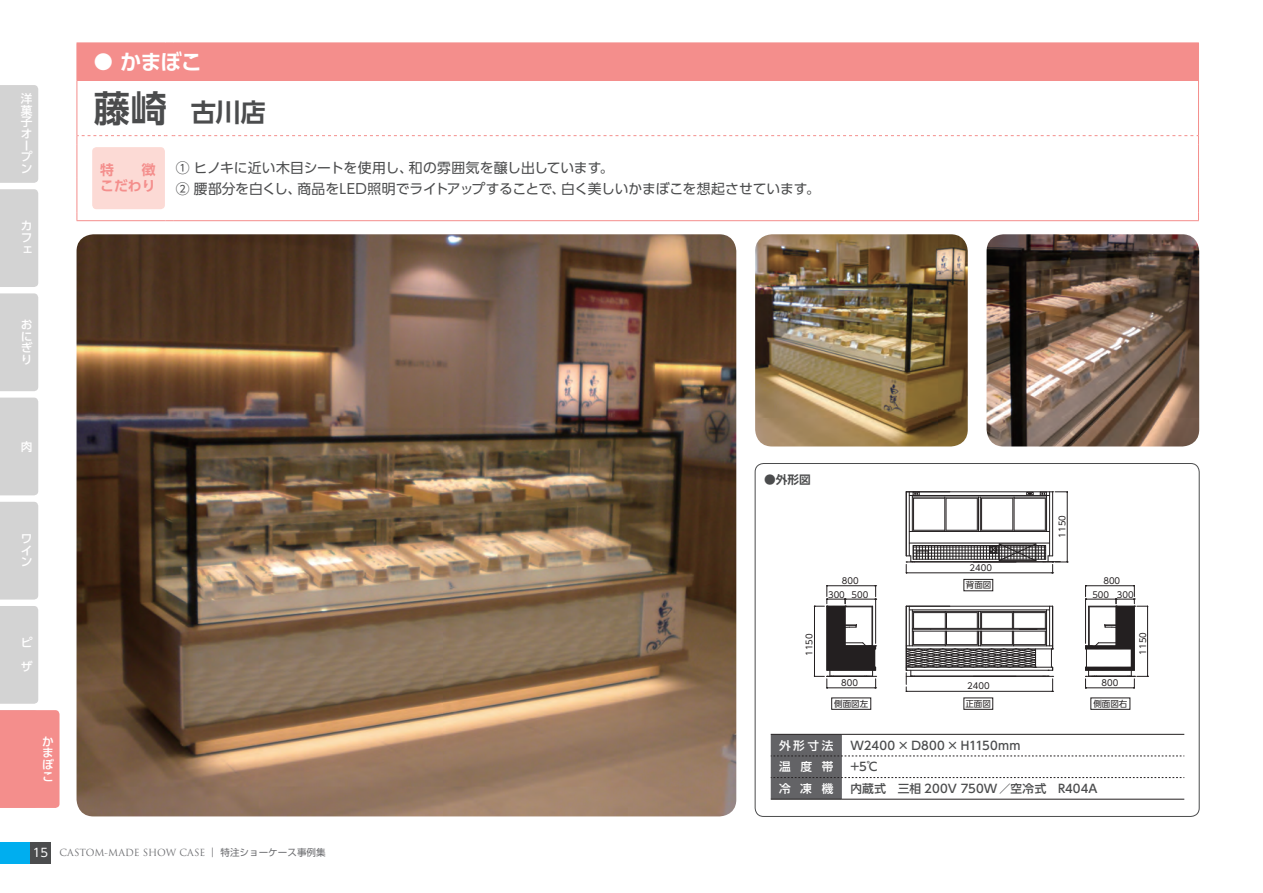
<style>
.page{position:relative;width:1263px;height:893px;background:#fff}
.page>*{position:absolute;margin:0;border:0;box-sizing:border-box;transform-origin:0 0}
.t1{font:700 25.35px "UD Shin Go Pro De";color:#4b4c4d}
.t2{font:700 21.3px "UD Shin Go Pro De";color:#fff}
.t3{font:13.8px/20.2px "UD Shin Go Pro";letter-spacing:-.01em;color:#4b4c4d}
.t4{font:700 13.8px/15.9px "UD Shin Go Pro De";color:#f48e8c}
.t5{font:500 11.7px "UD Shin Go Pro";letter-spacing:.01em;color:#4b4c4d}
.t6{font:500 11.7px/11.7px "UD Shin Go Pro";letter-spacing:.8em;color:#fff;text-align:justify}
.t7{font:700 11.7px "UD Shin Go Pro De";color:#4b4c4d}
.t8{font:9.6px "Trajan Pro";color:#6c6d70}
.t9{font:8.55px "UD Shin Go Pro";color:#231f20}
.s1{font-size:19.2px}
.s2{font-size:36.15px}
.s3{font-family:"UD Shin Go Pro";font-size:11.7px;color:#fff}
.s4{font-family:"UD Shin Go Pro"}
</style>
<div class="page">
<hr style="left:906px;top:670px;width:147px;height:1px;background:#231f20">
<hr style="left:906px;top:667px;width:147px;height:1px;background:#231f20">
<hr style="left:911px;top:676px;width:137px;height:1px;background:#231f20">
<hr style="left:906px;top:646px;width:147px;height:1px;background:#231f20">
<hr style="left:906px;top:649px;width:147px;height:1px;background:#231f20">
<hr style="left:906px;top:606px;width:147px;height:1px;background:#231f20">
<hr style="left:909px;top:610px;width:140px;height:1px;background:#231f20">
<hr style="left:931px;top:629px;width:115px;height:1px;background:#231f20">
<hr style="left:912px;top:628px;width:134px;height:1px;background:#231f20">
<hr style="left:1013px;top:644px;width:32px;height:1px;background:#231f20">
<hr style="left:909px;top:606px;width:1px;height:40px;background:#231f20">
<hr style="left:906px;top:606px;width:1px;height:64px;background:#231f20">
<hr style="left:1049px;top:606px;width:1px;height:40px;background:#231f20">
<hr style="left:1052px;top:606px;width:1px;height:43px;background:#231f20">
<hr style="left:1046px;top:610px;width:1px;height:36px;background:#231f20">
<hr style="left:912px;top:631px;width:134px;height:1px;background:#231f20">
<hr style="left:912px;top:611px;width:134px;height:1px;background:#231f20">
<hr style="left:1013px;top:612px;width:32px;height:1px;background:#231f20">
<hr style="left:909px;top:531px;width:140px;height:1px;background:#231f20">
<hr style="left:909px;top:543px;width:140px;height:1px;background:#231f20">
<hr style="left:906px;top:492px;width:147px;height:1px;background:#231f20">
<hr style="left:909px;top:495px;width:140px;height:1px;background:#231f20">
<hr style="left:1014px;top:530px;width:31px;height:1px;background:#231f20">
<hr style="left:981px;top:530px;width:32px;height:1px;background:#231f20">
<hr style="left:946px;top:530px;width:31px;height:1px;background:#231f20">
<hr style="left:913px;top:530px;width:32px;height:1px;background:#231f20">
<hr style="left:909px;top:492px;width:1px;height:64px;background:#231f20">
<hr style="left:906px;top:492px;width:1px;height:64px;background:#231f20">
<hr style="left:912px;top:495px;width:1px;height:36px;background:#231f20">
<hr style="left:1052px;top:492px;width:1px;height:64px;background:#231f20">
<hr style="left:1049px;top:492px;width:1px;height:64px;background:#231f20">
<hr style="left:1046px;top:495px;width:1px;height:36px;background:#231f20">
<hr style="left:981px;top:498px;width:1px;height:32px;background:#231f20">
<hr style="left:977px;top:498px;width:1px;height:32px;background:#231f20">
<hr style="left:913px;top:498px;width:1px;height:32px;background:#231f20">
<hr style="left:980px;top:497px;width:1px;height:34px;background:#231f20">
<hr style="left:978px;top:497px;width:1px;height:34px;background:#231f20">
<hr style="left:912px;top:497px;width:134px;height:1px;background:#231f20">
<hr style="left:1014px;top:498px;width:31px;height:1px;background:#231f20">
<hr style="left:981px;top:498px;width:32px;height:1px;background:#231f20">
<hr style="left:946px;top:498px;width:31px;height:1px;background:#231f20">
<hr style="left:913px;top:498px;width:32px;height:1px;background:#231f20">
<hr style="left:1045px;top:498px;width:1px;height:32px;background:#231f20">
<hr style="left:1014px;top:497px;width:1px;height:34px;background:#231f20">
<hr style="left:1012px;top:498px;width:1px;height:32px;background:#231f20">
<hr style="left:1067px;top:492px;width:1px;height:69px;background:#231f20">
<svg style="left:1053px;top:492px;width:14px;height:1px"></svg>
<svg style="left:1040px;top:492px;width:7px;height:3px"></svg>
<svg style="left:913px;top:492px;width:7px;height:3px"></svg>
<svg style="left:1027px;top:492px;width:6px;height:3px"></svg>
<hr style="left:907px;top:691px;width:145px;height:1px;background:#231f20">
<svg style="left:1043px;top:613px;width:11px;height:79px"></svg>
<hr style="left:944px;top:497px;width:1px;height:34px;background:#231f20">
<hr style="left:946px;top:498px;width:1px;height:32px;background:#231f20">
<svg style="left:906px;top:544px;width:162px;height:30px"></svg>
<svg style="left:906px;top:611px;width:131px;height:81px"></svg>
<svg style="left:814px;top:585px;width:63px;height:104px"></svg>
<svg style="left:1085px;top:585px;width:63px;height:104px"></svg>
<div style="left:964px;top:579px;width:29px;height:12px;border:1px solid #231f20"></div>
<div style="left:0;top:85px;width:38px;height:98px;background:#d3d3d3"></div>
<div style="left:0;top:398px;width:38px;height:97px;background:#d3d3d3"></div>
<div style="left:0;top:189px;width:38px;height:98px;background:#d3d3d3"></div>
<div style="left:0;top:502px;width:38px;height:98px;background:#d3d3d3"></div>
<div style="left:0;top:606px;width:38px;height:98px;background:#d3d3d3"></div>
<div style="left:0;top:293px;width:38px;height:98px;background:#d3d3d3"></div>
<div style="left:30px;top:842px;width:21px;height:21px;background:#4b4c4d"></div>
<div style="left:0;top:842px;width:30px;height:21px;background:#00aeef"></div>
<div style="left:77px;top:43px;width:1121px;height:37px;background:#f48e8c"></div>
<hr style="left:1198px;top:43px;width:1px;height:37px;background:#f48e8c">
<hr style="left:77px;top:80px;width:1px;height:56px;background:#f48e8c">
<hr style="left:1198px;top:80px;width:1px;height:56px;background:#f48e8c">
<svg style="left:77px;top:135px;width:1122px;height:9px"></svg>
<hr style="left:77px;top:144px;width:1px;height:33px;background:#f48e8c">
<hr style="left:77px;top:177px;width:1px;height:35px;background:#f48e8c">
<hr style="left:1198px;top:144px;width:1px;height:33px;background:#f48e8c">
<hr style="left:1198px;top:177px;width:1px;height:35px;background:#f48e8c">
<hr style="left:77px;top:220px;width:88px;height:1px;background:#f48e8c">
<hr style="left:174px;top:220px;width:1025px;height:1px;background:#f48e8c">
<div style="left:92px;top:147px;width:73px;height:62px;background:#fcdad5;border-radius:4px"></div>
<img style="left:77px;top:234px;width:659px;height:582px">
<img style="left:986px;top:234px;width:213px;height:212px">
<img style="left:755px;top:234px;width:213px;height:212px">
<hr style="left:771px;top:799px;width:71px;height:1px;background:#231f20">
<hr style="left:842px;top:799px;width:342px;height:1px;background:#231f20">
<svg style="left:771px;top:734px;width:413px;height:65px"></svg>
<div style="left:0;top:710px;width:60px;height:98px;background:#f48e8c"></div>
<p class="t6" style="left:21px;top:92px;width:13px;text-align:left">洋菓子オープン</p>
<p class="t6" style="left:21px;top:220px;width:12px">カフェ</p>
<p class="t6" style="left:21px;top:318px;width:13px">おにぎり</p>
<p class="t6" style="left:21px;top:440px;width:12px">肉</p>
<p class="t6" style="left:21px;top:532px;width:12px">ワイン</p>
<p class="t6" style="left:21px;top:631px;width:13px;line-height:23.4px">ピザ</p>
<p class="t6" style="left:42px;top:735px;width:13px">かまぼこ</p>
<h2 class="t2" style="left:94px;top:44px;width:110px"><span class="s1">●</span> かまぼこ</h2>
<h1 class="t1" style="left:94px;top:91px;width:173px"><span class="s2">藤崎</span> 古川店</h1>
<p class="t4" style="left:100px;top:162px;width:57px">特　　徴こだわり</p>
<p class="t3" style="left:176px;top:158px;width:645px">① ヒノキに近い木目シートを使用し、和の雰囲気を醸し出しています。<br>② 腰部分を白くし、商品をLED照明でライトアップすることで、白く美しいかまぼこを想起させています。</p>
<p class="t7" style="left:764px;top:470px;width:48px">●外形図</p>
<p class="t9" style="left:802px;top:656px;width:24px;rotate:-90deg">1150</p>
<p class="t9" style="left:1055px;top:538px;width:24px;rotate:-90deg">1150</p>
<p class="t9" style="left:970px;top:561px;width:24px">2400</p>
<p class="t9" style="left:842px;top:574px;width:18px">800</p>
<p class="t9" style="left:828px;top:588px;width:42px">300 500</p>
<p class="t9" style="left:966px;top:578px;width:27px">背面図</p>
<p class="t9" style="left:1103px;top:574px;width:18px">800</p>
<p class="t9" style="left:1092px;top:588px;width:43px">500 300</p>
<p class="t9" style="left:1136px;top:655px;width:24px;rotate:-90deg">1150</p>
<p class="t9" style="left:841px;top:676px;width:18px">800</p>
<p class="t9" style="left:967px;top:679px;width:24px">2400</p>
<p class="t9" style="left:1101px;top:676px;width:18px">800</p>
<p class="t9" style="left:834px;top:697px;width:36px">側面図左</p>
<p class="t9" style="left:965px;top:696px;width:27px">正面図</p>
<p class="t9" style="left:1093px;top:697px;width:36px">側面図右</p>
<p class="t6" style="left:779px;top:739px;width:56px">外形寸法</p>
<p class="t5" style="left:850px;top:736px;width:172px">W2400 × D800 × H1150mm</p>
<p class="t6" style="left:779px;top:760px;width:56px">温度帯</p>
<p class="t5" style="left:850px;top:757px;width:30px">+5℃</p>
<p class="t6" style="left:779px;top:782px;width:56px">冷凍機</p>
<p class="t5" style="left:850px;top:779px;width:249px">内蔵式　三相 200V 750W／空冷式　R404A</p>
<p class="t8" style="left:33px;top:847px;width:295px"><span class="s3">15</span> CASTOM-MADE SHOW CASE <span class="s4">｜ 特注ショーケース事例集</span></p>
</div>
